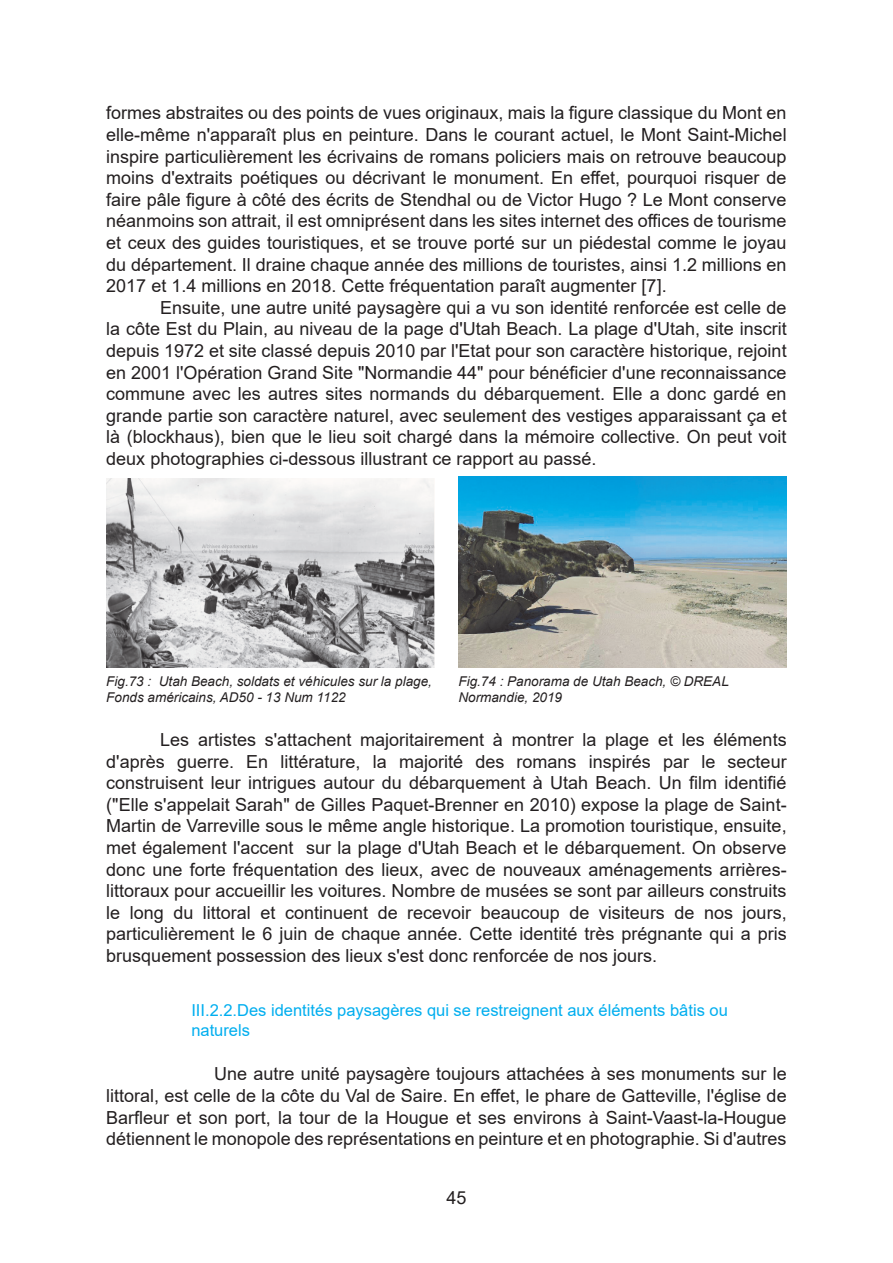
<style>
.page{position:relative;width:893px;height:1263px;background:#fff}
.page>*{position:absolute;margin:0;border:0;box-sizing:border-box;transform-origin:0 0}
.t1{font:18px/21.6px "Arial";color:#231f20;text-align:justify}
.t2{font:16.5px/19.8px "Arial";color:#00aeef}
.t3{font:italic 13.5px/16.2px "Arial";color:#231f20}
</style>
<div class="page">
<img style="left:106px;top:478px;width:328px;height:189px">
<img style="left:458px;top:476px;width:329px;height:191px">
<p class="t1" style="left:106px;top:102px;width:682px">formes abstraites ou des points de vues originaux, mais la figure classique du Mont en elle-même n'apparaît plus en peinture. Dans le courant actuel, le Mont Saint-Michel inspire particulièrement les écrivains de romans policiers mais on retrouve beaucoup moins d'extraits poétiques ou décrivant le monument. En effet, pourquoi risquer de faire pâle figure à côté des écrits de Stendhal ou de Victor Hugo ? Le Mont conserve néanmoins son attrait, il est omniprésent dans les sites internet des offices de tourisme et ceux des guides touristiques, et se trouve porté sur un piédestal comme le joyau du département. Il draine chaque année des millions de touristes, ainsi 1.2 millions en 2017 et 1.4 millions en 2018. Cette fréquentation paraît augmenter [7].</p>
<p class="t1" style="left:106px;top:297px;width:682px;text-indent:54px">Ensuite, une autre unité paysagère qui a vu son identité renforcée est celle de la côte Est du Plain, au niveau de la page d'Utah Beach. La plage d'Utah, site inscrit depuis 1972 et site classé depuis 2010 par l'Etat pour son caractère historique, rejoint en 2001 l'Opération Grand Site "Normandie 44" pour bénéficier d'une reconnaissance commune avec les autres sites normands du débarquement. Elle a donc gardé en grande partie son caractère naturel, avec seulement des vestiges apparaissant ça et là (blockhaus), bien que le lieu soit chargé dans la mémoire collective. On peut voit deux photographies ci-dessous illustrant ce rapport au passé.</p>
<p class="t3" style="left:106px;top:673px;width:327px">Fig.73 : Utah Beach, soldats et véhicules sur la plage,<br>Fonds américains, AD50 - 13 Num 1122</p>
<p class="t3" style="left:458px;top:673px;width:272px">Fig.74 : Panorama de Utah Beach, © DREAL<br>Normandie, 2019</p>
<p class="t1" style="left:106px;top:729px;width:682px;text-indent:54px">Les artistes s'attachent majoritairement à montrer la plage et les éléments d'après guerre. En littérature, la majorité des romans inspirés par le secteur construisent leur intrigues autour du débarquement à Utah Beach. Un film identifié ("Elle s'appelait Sarah" de Gilles Paquet-Brenner en 2010) expose la plage de Saint-Martin de Varreville sous le même angle historique. La promotion touristique, ensuite, met également l'accent sur la plage d'Utah Beach et le débarquement. On observe donc une forte fréquentation des lieux, avec de nouveaux aménagements arrières&shy;littoraux pour accueillir les voitures. Nombre de musées se sont par ailleurs construits le long du littoral et continuent de recevoir beaucoup de visiteurs de nos jours, particulièrement le 6 juin de chaque année. Cette identité très prégnante qui a pris brusquement possession des lieux s'est donc renforcée de nos jours.</p>
<p class="t2" style="left:191px;top:1000px;width:538px">III.2.2.Des identités paysagères qui se restreignent aux éléments bâtis ou naturels</p>
<p class="t1" style="left:106px;top:1063px;width:682px;text-indent:108px">Une autre unité paysagère toujours attachées à ses monuments sur le littoral, est celle de la côte du Val de Saire. En effet, le phare de Gatteville, l'église de Barfleur et son port, la tour de la Hougue et ses environs à Saint-Vaast-la-Hougue détiennent le monopole des représentations en peinture et en photographie. Si d'autres</p>
<p class="t1" style="left:446px;top:1186px;width:22px">45</p>
</div>
